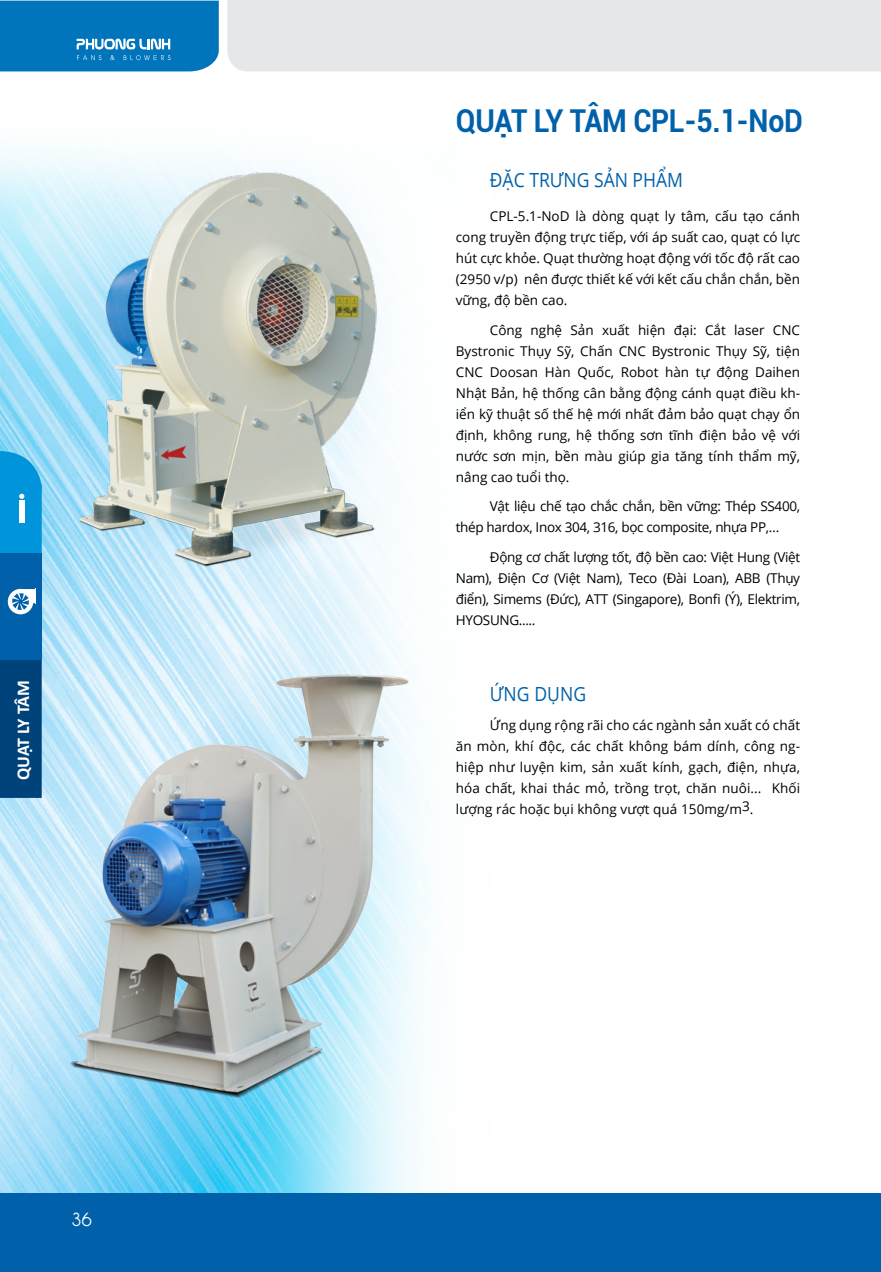
<style>
.page{position:relative;width:881px;height:1272px;background:#fff}
.page>*{position:absolute;margin:0;border:0;box-sizing:border-box;transform-origin:0 0}
.t1{font:700 31.5px "Roboto";letter-spacing:-.01em;color:#0061aa;scale:.9 1}
.t2{font:19.5px "Open Sans";color:#0061aa;scale:.9 1}
.t3{font:700 18px "Calibri";letter-spacing:-.055em;color:#fff}
.t4{font:18px "UTM Caviar";color:#fff}
.t5{font:13.5px/21px "Open Sans";color:#000;text-align:justify}
.t6{font:13.5px/21px "Open Sans";letter-spacing:-.025em;color:#000}
</style>
<div class="page">
<img style="left:0;top:591px;width:413px;height:602px">
<div style="left:0;top:1193px;width:880px;height:78px;background:#0061aa"></div>
<div style="left:227px;top:0;width:653px;height:71px;background:#e6e7e8"></div>
<svg style="left:0;top:1px;width:219px;height:70px"></svg>
<div style="left:0;top:553px;width:42px;height:106px;background:#0061aa"></div>
<div style="left:8px;top:589px;width:25px;height:25px;background:#fff;border-radius:50%"></div>
<svg style="left:12px;top:591px;width:24px;height:19px"></svg>
<img style="left:0;top:647px;width:424px;height:491px">
<img style="left:0;top:151px;width:391px;height:440px">
<h3 class="t3" style="left:12px;top:780px;width:101px;rotate:-90deg">QUẠT LY TÂM</h3>
<h3 class="t4" style="left:71px;top:1205px;width:22px">36</h3>
<h1 class="t1" style="left:455px;top:99px;width:387px">QUẠT LY TÂM CPL-5.1-NOD</h1>
<h2 class="t2" style="left:489px;top:167px;width:216px">ĐẶC TRƯNG SẢN PHẨM</h2>
<p class="t5" style="left:455px;top:205px;width:345px;text-indent:34px">CPL-5.1-NoD là dòng quạt ly tâm, cấu tạo cánh cong truyền động trực tiếp, với áp suất cao, quạt có lực hút cực khỏe. Quạt thường hoạt động với tốc độ rất cao (2950 v/p) nên được thiết kế với kết cấu chắn chắn, bền vững, độ bền cao.</p>
<p class="t5" style="left:455px;top:319px;width:345px;text-indent:34px">Công nghệ Sản xuất hiện đại: Cắt laser CNC Bystronic Thụy Sỹ, Chấn CNC Bystronic Thụy Sỹ, tiện CNC Doosan Hàn Quốc, Robot hàn tự động Daihen Nhật Bản, hệ thống cân bằng động cánh quạt điều kh&shy;iển kỹ thuật số thế hệ mới nhất đảm bảo quạt chạy ổn định, không rung, hệ thống sơn tĩnh điện bảo vệ với nước sơn mịn, bền màu giúp gia tăng tính thẩm mỹ, nâng cao tuổi thọ.</p>
<p class="t6" style="left:455px;top:495px;width:345px;text-indent:34px">Vật liệu chế tạo chắc chắn, bền vững: Thép SS400, thép hardox, Inox 304, 316, bọc composite, nhựa PP,…</p>
<p class="t5" style="left:455px;top:546px;width:345px;text-indent:34px">Động cơ chất lượng tốt, độ bền cao: Việt Hung (Việt Nam), Điện Cơ (Việt Nam), Teco (Đài Loan), ABB (Thụy điển), Simems (Đức), ATT (Singapore), Bonfi (Ý), Elektrim, HYOSUNG.....</p>
<h2 class="t2" style="left:489px;top:680px;width:92px">ứng dụng</h2>
<p class="t5" style="left:455px;top:714px;width:345px;text-indent:34px">Ứng dụng rộng rãi cho các ngành sản xuất có chất ăn mòn, khí độc, các chất không bám dính, công ng&shy;hiệp như luyện kim, sản xuất kính, gạch, điện, nhựa, hóa chất, khai thác mỏ, trồng trọt, chăn nuôi... Khối lượng rác hoặc bụi không vượt quá 150mg/m3.</p>
</div>
